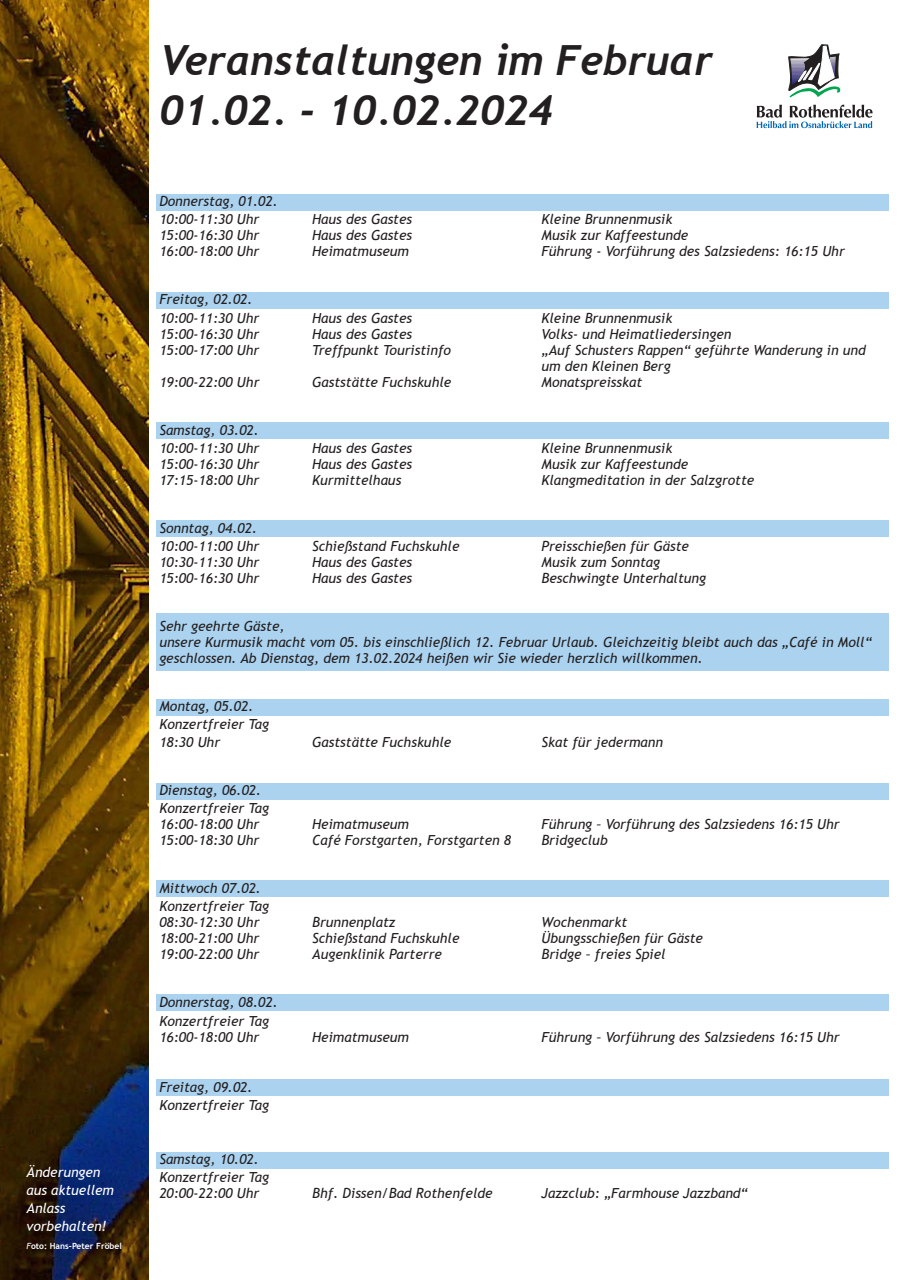
<style>
.page{position:relative;width:910px;height:1280px;background:#fff}
.page>*{position:absolute;margin:0;border:0;box-sizing:border-box;transform-origin:0 0}
.t1{font:italic 700 41.55px/49.9px "Trebuchet";color:#231f20}
.t2{font:italic 13.8px/18.1px "Trebuchet MS";color:#231f20}
.t3{font:italic 13.8px/18px "Trebuchet MS";color:#fff}
.t4{font:700 8.55px "Trebuchet MS";color:#fff}
.s1{font-weight:400;font-style:italic}
</style>
<div class="page">
<img style="left:0;top:0;width:148px;height:1280px">
<div style="left:156px;top:422px;width:733px;height:17px;background:#abd3f0"></div>
<div style="left:156px;top:520px;width:733px;height:17px;background:#abd3f0"></div>
<div style="left:156px;top:613px;width:733px;height:58px;background:#abd3f0"></div>
<div style="left:156px;top:698px;width:733px;height:17px;background:#abd3f0"></div>
<div style="left:156px;top:783px;width:733px;height:17px;background:#abd3f0"></div>
<div style="left:156px;top:880px;width:733px;height:17px;background:#abd3f0"></div>
<div style="left:156px;top:994px;width:733px;height:17px;background:#abd3f0"></div>
<div style="left:156px;top:1079px;width:733px;height:17px;background:#abd3f0"></div>
<div style="left:156px;top:1152px;width:733px;height:17px;background:#abd3f0"></div>
<div style="left:156px;top:292px;width:733px;height:17px;background:#abd3f0"></div>
<div style="left:156px;top:194px;width:733px;height:17px;background:#abd3f0"></div>
<svg style="left:788px;top:45px;width:52px;height:52px"></svg>
<svg style="left:757px;top:105px;width:115px;height:23px"></svg>
<p class="t3" style="left:27px;top:1163px;width:89px">Änderungen aus aktuellem<br>Anlass vorbehalten!</p>
<p class="t4" style="left:27px;top:1241px;width:97px"><span class="s1">F</span>oto: Hans-Peter Fröbel</p>
<h1 class="t1" style="left:159px;top:36px;width:555px">Veranstaltungen im Februar<br>01.02. - 10.02.2024</h1>
<p class="t2" style="left:159px;top:192px;width:120px">Donnerstag, 01.02.<br>10:00-11:30 Uhr</p>
<p class="t2" style="left:312px;top:210px;width:101px">Haus des Gastes</p>
<p class="t2" style="left:541px;top:210px;width:132px">Kleine Brunnenmusik</p>
<p class="t2" style="left:159px;top:226px;width:102px">15:00-16:30 Uhr</p>
<p class="t2" style="left:312px;top:226px;width:101px">Haus des Gastes</p>
<p class="t2" style="left:541px;top:226px;width:148px">Musik zur Kaffeestunde</p>
<p class="t2" style="left:159px;top:242px;width:102px">16:00-18:00 Uhr</p>
<p class="t2" style="left:312px;top:242px;width:98px">Heimatmuseum</p>
<p class="t2" style="left:541px;top:242px;width:305px">Führung - Vorführung des Salzsiedens: 16:15 Uhr</p>
<p class="t2" style="left:159px;top:290px;width:102px">Freitag, 02.02.<br>10:00-11:30 Uhr</p>
<p class="t2" style="left:312px;top:309px;width:101px">Haus des Gastes</p>
<p class="t2" style="left:541px;top:309px;width:132px">Kleine Brunnenmusik</p>
<p class="t2" style="left:159px;top:325px;width:102px">15:00-16:30 Uhr</p>
<p class="t2" style="left:312px;top:325px;width:101px">Haus des Gastes</p>
<p class="t2" style="left:541px;top:325px;width:191px">Volks- und Heimatliedersingen</p>
<p class="t2" style="left:159px;top:341px;width:102px">15:00-17:00 Uhr</p>
<p class="t2" style="left:312px;top:341px;width:140px">Treffpunkt Touristinfo</p>
<p class="t2" style="left:541px;top:342px;width:326px;line-height:16px">„Auf Schusters Rappen“ geführte Wanderung in und um den Kleinen Berg</p>
<p class="t2" style="left:159px;top:373px;width:102px">19:00-22:00 Uhr</p>
<p class="t2" style="left:312px;top:373px;width:141px">Gaststätte Fuchskuhle</p>
<p class="t2" style="left:541px;top:373px;width:102px">Monatspreisskat</p>
<p class="t2" style="left:159px;top:421px;width:102px">Samstag, 03.02.<br>10:00-11:30 Uhr</p>
<p class="t2" style="left:312px;top:439px;width:101px">Haus des Gastes</p>
<p class="t2" style="left:541px;top:439px;width:132px">Kleine Brunnenmusik</p>
<p class="t2" style="left:159px;top:455px;width:102px">15:00-16:30 Uhr</p>
<p class="t2" style="left:312px;top:455px;width:101px">Haus des Gastes</p>
<p class="t2" style="left:541px;top:455px;width:148px">Musik zur Kaffeestunde</p>
<p class="t2" style="left:159px;top:471px;width:102px">17:15-18:00 Uhr</p>
<p class="t2" style="left:312px;top:471px;width:91px">Kurmittelhaus</p>
<p class="t2" style="left:541px;top:471px;width:214px">Klangmeditation in der Salzgrotte</p>
<p class="t2" style="left:159px;top:519px;width:102px">Sonntag, 04.02.<br>10:00-11:00 Uhr</p>
<p class="t2" style="left:312px;top:537px;width:149px">Schießstand Fuchskuhle</p>
<p class="t2" style="left:541px;top:537px;width:149px">Preisschießen für Gäste</p>
<p class="t2" style="left:159px;top:553px;width:102px">10:30-11:30 Uhr</p>
<p class="t2" style="left:312px;top:553px;width:101px">Haus des Gastes</p>
<p class="t2" style="left:541px;top:553px;width:120px">Musik zum Sonntag</p>
<p class="t2" style="left:159px;top:569px;width:102px">15:00-16:30 Uhr</p>
<p class="t2" style="left:312px;top:569px;width:101px">Haus des Gastes</p>
<p class="t2" style="left:541px;top:569px;width:166px">Beschwingte Unterhaltung</p>
<p class="t2" style="left:159px;top:618px;width:714px;line-height:16px">Sehr geehrte Gäste,<br>unsere Kurmusik macht vom 05. bis einschließlich 12. Februar Urlaub. Gleichzeitig bleibt auch das „Café in Moll“ geschlossen. Ab Dienstag, dem 13.02.2024 heißen wir Sie wieder herzlich willkommen.</p>
<p class="t2" style="left:159px;top:697px;width:111px">Montag, 05.02.<br>Konzertfreier Tag<br>18:30 Uhr</p>
<p class="t2" style="left:312px;top:733px;width:141px">Gaststätte Fuchskuhle</p>
<p class="t2" style="left:541px;top:733px;width:123px">Skat für jedermann</p>
<p class="t2" style="left:159px;top:781px;width:111px">Dienstag, 06.02.<br>Konzertfreier Tag</p>
<p class="t2" style="left:159px;top:815px;width:102px">16:00-18:00 Uhr</p>
<p class="t2" style="left:312px;top:815px;width:98px">Heimatmuseum</p>
<p class="t2" style="left:541px;top:815px;width:300px">Führung – Vorführung des Salzsiedens 16:15 Uhr</p>
<p class="t2" style="left:159px;top:831px;width:102px">15:00-18:30 Uhr</p>
<p class="t2" style="left:312px;top:831px;width:201px">Café Forstgarten, Forstgarten 8</p>
<p class="t2" style="left:541px;top:831px;width:68px">Bridgeclub</p>
<p class="t2" style="left:159px;top:879px;width:111px">Mittwoch 07.02.<br>Konzertfreier Tag</p>
<p class="t2" style="left:159px;top:913px;width:102px">08:30-12:30 Uhr</p>
<p class="t2" style="left:312px;top:913px;width:85px">Brunnenplatz</p>
<p class="t2" style="left:541px;top:913px;width:87px">Wochenmarkt</p>
<p class="t2" style="left:159px;top:929px;width:102px">18:00-21:00 Uhr</p>
<p class="t2" style="left:312px;top:929px;width:149px">Schießstand Fuchskuhle</p>
<p class="t2" style="left:541px;top:929px;width:163px">Übungsschießen für Gäste</p>
<p class="t2" style="left:159px;top:945px;width:102px">19:00-22:00 Uhr</p>
<p class="t2" style="left:312px;top:945px;width:131px">Augenklinik Parterre</p>
<p class="t2" style="left:541px;top:945px;width:126px">Bridge – freies Spiel</p>
<p class="t2" style="left:159px;top:993px;width:120px">Donnerstag, 08.02.<br>Konzertfreier Tag</p>
<p class="t2" style="left:159px;top:1027px;width:102px">16:00-18:00 Uhr</p>
<p class="t2" style="left:312px;top:1027px;width:98px">Heimatmuseum</p>
<p class="t2" style="left:541px;top:1027px;width:300px">Führung – Vorführung des Salzsiedens 16:15 Uhr</p>
<p class="t2" style="left:159px;top:1078px;width:111px">Freitag, 09.02.<br>Konzertfreier Tag</p>
<p class="t2" style="left:159px;top:1150px;width:111px">Samstag, 10.02.<br>Konzertfreier Tag</p>
<p class="t2" style="left:159px;top:1184px;width:102px">20:00-22:00 Uhr</p>
<p class="t2" style="left:312px;top:1184px;width:182px">Bhf. Dissen/Bad Rothenfelde</p>
<p class="t2" style="left:541px;top:1184px;width:208px">Jazzclub: „Farmhouse Jazzband“</p>
</div>
